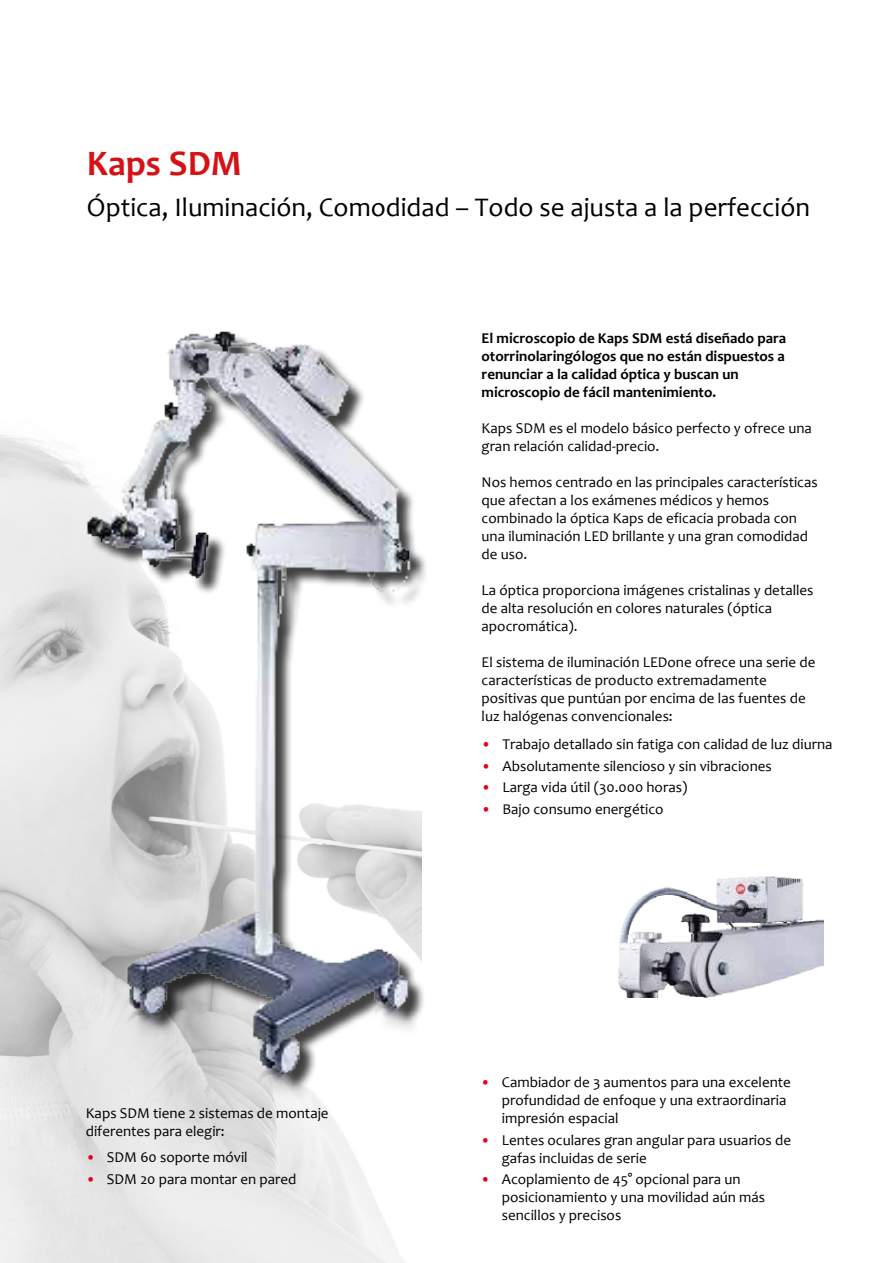
<style>
.page{position:relative;width:893px;height:1263px;background:#fff}
.page>*{position:absolute;margin:0;border:0;box-sizing:border-box;transform-origin:0 0}
.t1{font:700 36px "Candara";color:#d51317}
.t2{font:27px "Candara";color:#000}
.t3{font:15px/18px "Candara";color:#000}
.t4{font:700 15px/18px "Candara";color:#000}
.s1{color:#e30517}
</style>
<div class="page">
<img style="left:0;top:434px;width:403px;height:829px">
<img style="left:68px;top:331px;width:358px;height:798px">
<img style="left:618px;top:876px;width:206px;height:121px">
<h1 class="t1" style="left:87px;top:148px;width:157px">Kaps SDM</h1>
<h2 class="t2" style="left:87px;top:190px;width:725px">Óptica, Iluminación, Comodidad – Todo se ajusta a la perfección</h2>
<p class="t3" style="left:86px;top:1105px;width:244px">Kaps SDM tiene 2 sistemas de montaje diferentes para elegir:</p>
<p class="t3" style="left:86px;top:1149px;width:163px"><span class="s1">•</span> SDM 60 soporte móvil</p>
<p class="t3" style="left:86px;top:1171px;width:212px"><span class="s1">•</span> SDM 20 para montar en pared</p>
<p class="t4" style="left:482px;top:328px;width:306px">El microscopio de Kaps SDM está diseñado para otorrinolaringólogos que no están dispuestos a renunciar a la calidad óptica y buscan un microscopio de fácil mantenimiento.</p>
<p class="t3" style="left:482px;top:420px;width:332px">Kaps SDM es el modelo básico perfecto y ofrece una gran relación calidad-precio.</p>
<p class="t3" style="left:482px;top:473px;width:338px">Nos hemos centrado en las principales características que afectan a los exámenes médicos y hemos combinado la óptica Kaps de eficacia probada con una iluminación LED brillante y una gran comodidad de uso.</p>
<p class="t3" style="left:482px;top:581px;width:333px">La óptica proporciona imágenes cristalinas y detalles de alta resolución en colores naturales (óptica apocromática).</p>
<p class="t3" style="left:482px;top:653px;width:335px">El sistema de iluminación LEDone ofrece una serie de características de producto extremadamente positivas que puntúan por encima de las fuentes de luz halógenas convencionales:</p>
<p class="t3" style="left:481px;top:735px;width:353px"><span class="s1">•</span> Trabajo detallado sin fatiga con calidad de luz diurna</p>
<p class="t3" style="left:481px;top:757px;width:292px"><span class="s1">•</span> Absolutamente silencioso y sin vibraciones</p>
<p class="t3" style="left:481px;top:778px;width:208px"><span class="s1">•</span> Larga vida útil (30.000 horas)</p>
<p class="t3" style="left:481px;top:800px;width:184px"><span class="s1">•</span> Bajo consumo energético</p>
<p class="t3" style="left:502px;top:1073px;width:291px;text-indent:-21px"><span class="s1">•</span> Cambiador de 3 aumentos para una excelente profundidad de enfoque y una extraordinaria impresión espacial</p>
<p class="t3" style="left:502px;top:1130px;width:291px;text-indent:-21px"><span class="s1">•</span> Lentes oculares gran angular para usuarios de gafas incluidas de serie</p>
<p class="t3" style="left:502px;top:1170px;width:265px;text-indent:-21px"><span class="s1">•</span> Acoplamiento de 45° opcional para un posicionamiento y una movilidad aún más sencillos y precisos</p>
</div>
